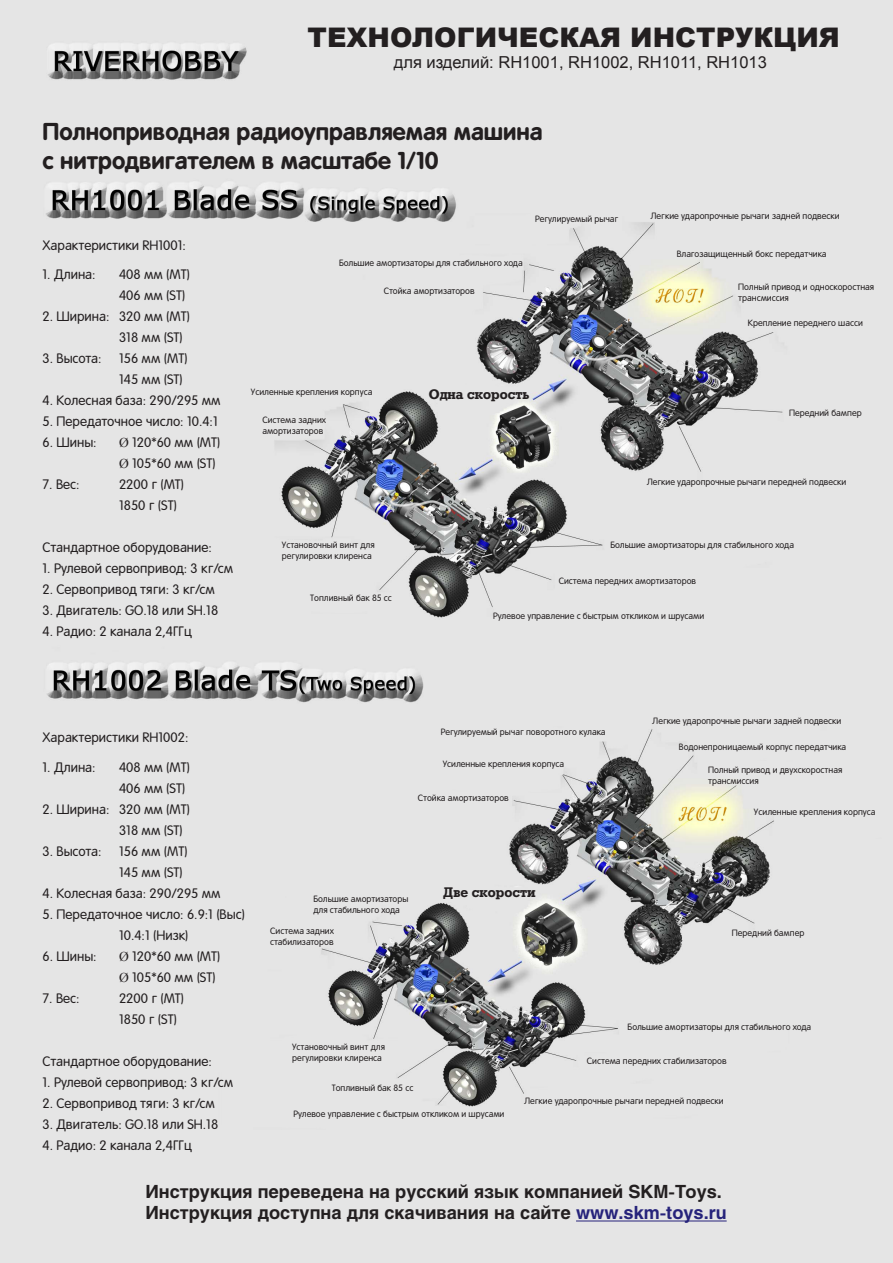
<style>
.page{position:relative;width:893px;height:1263px;background:#fff}
.page>*{position:absolute;margin:0;border:0;box-sizing:border-box;transform-origin:0 0}
.t1{font:900 27px "Arial";color:#231f20}
.t2{font:700 24px/28.8px "Rotonda C";color:#231f20}
.t3{font:700 18px/21.6px "Helios C";color:#231f20}
.t4{font:16.5px "Arial";color:#231f20}
.t5{font:13.5px/21px "Rotonda C";color:#231f20}
.t6{font:700 13.5px "Rodeo C";color:#231f20}
.t7{font:9px/10.8px "Rotonda C";color:#231f20}
.s1{font-family:"Times New Roman"}
.s2{color:#26237b}
</style>
<div class="page">
<img style="left:0;top:0;width:893px;height:1263px">
<hr style="left:576px;top:1220px;width:151px;height:1px;background:#26237b">
<h1 class="t1" style="left:308px;top:18px;width:534px">Технологическая инструкция</h1>
<h3 class="t4" style="left:394px;top:52px;width:375px">для изделий: RH1001, RH1002, RH1011, RH1013</h3>
<h2 class="t2" style="left:43px;top:117px;width:502px">Полноприводная радиоуправляемая машина с нитродвигателем в масштабе 1/10</h2>
<p class="t7" style="left:535px;top:214px;width:85px">Регулируемый рычаг</p>
<p class="t7" style="left:651px;top:210px;width:190px">Легкие ударопрочные рычаги задней подвески</p>
<h3 class="t5" style="left:43px;top:235px;width:145px">Характеристики RH1001:</h3>
<h3 class="t5" style="left:43px;top:264px;width:55px">1. Длина:</h3>
<h3 class="t5" style="left:119px;top:264px;width:73px">408 мм (MT)<br>406 мм (ST)</h3>
<h3 class="t5" style="left:119px;top:306px;width:73px;text-indent:-77px">2. Ширина: 320 мм (MT)<br>318 мм (ST)</h3>
<h3 class="t5" style="left:43px;top:348px;width:60px">3. Высота:</h3>
<h3 class="t5" style="left:119px;top:348px;width:70px">156 мм (MT)<br>145 мм (ST)</h3>
<h3 class="t5" style="left:43px;top:390px;width:180px">4. Колесная база: 290/295 мм</h3>
<h3 class="t5" style="left:43px;top:411px;width:177px">5. Передаточное число: 10.4:1</h3>
<h3 class="t5" style="left:43px;top:432px;width:56px">6. Шины:</h3>
<h3 class="t5" style="left:119px;top:432px;width:103px"><span class="s1">Ø</span> 120*60 мм (MT)<br><span class="s1">Ø</span> 105*60 мм (ST)</h3>
<h3 class="t5" style="left:43px;top:474px;width:39px">7. Вес:</h3>
<h3 class="t5" style="left:119px;top:474px;width:67px">2200 г (MT)<br>1850 г (ST)</h3>
<h3 class="t5" style="left:43px;top:537px;width:171px">Стандартное оборудование:</h3>
<h3 class="t5" style="left:43px;top:558px;width:192px">1. Рулевой сервопривод: 3 кг/см</h3>
<h3 class="t5" style="left:43px;top:579px;width:174px">2. Сервопривод тяги: 3 кг/см</h3>
<h3 class="t5" style="left:43px;top:600px;width:177px">3. Двигатель: GO.18 или SH.18</h3>
<h3 class="t5" style="left:43px;top:621px;width:151px">4. Радио: 2 канала 2,4ГГц</h3>
<p class="t7" style="left:339px;top:257px;width:185px">Большие амортизаторы для стабильного хода</p>
<p class="t7" style="left:384px;top:286px;width:92px">Стойка амортизаторов</p>
<p class="t7" style="left:251px;top:387px;width:123px">Усиленные крепления корпуса</p>
<p class="t7" style="left:262px;top:415px;width:65px">Система задних амортизаторов</p>
<h3 class="t6" style="left:429px;top:386px;width:102px">Одна скорость</h3>
<p class="t7" style="left:282px;top:540px;width:94px">Установочный винт для регулировки клиренса</p>
<p class="t7" style="left:310px;top:593px;width:83px">Топливный бак 85 сс</p>
<p class="t7" style="left:677px;top:248px;width:151px">Влагозащищенный бокс передатчика</p>
<p class="t7" style="left:738px;top:281px;width:137px">Полный привод и односкоростная трансмиссия</p>
<p class="t7" style="left:748px;top:318px;width:117px">Крепление переднего шасси</p>
<p class="t7" style="left:789px;top:408px;width:74px">Передний бампер</p>
<p class="t7" style="left:647px;top:476px;width:201px">Легкие ударопрочные рычаги передней подвески</p>
<p class="t7" style="left:610px;top:540px;width:185px">Большие амортизаторы для стабильного хода</p>
<p class="t7" style="left:559px;top:575px;width:139px">Система передних амортизаторов</p>
<p class="t7" style="left:493px;top:611px;width:212px">Рулевое управление с быстрым откликом и шрусами</p>
<p class="t7" style="left:652px;top:716px;width:190px">Легкие ударопрочные рычаги задней подвески</p>
<h3 class="t5" style="left:43px;top:727px;width:147px">Характеристики RH1002:</h3>
<h3 class="t5" style="left:43px;top:756px;width:55px">1. Длина:</h3>
<h3 class="t5" style="left:119px;top:756px;width:73px">408 мм (MT)<br>406 мм (ST)</h3>
<h3 class="t5" style="left:119px;top:798px;width:73px;text-indent:-77px">2. Ширина: 320 мм (MT)<br>318 мм (ST)</h3>
<h3 class="t5" style="left:43px;top:840px;width:60px">3. Высота:</h3>
<h3 class="t5" style="left:119px;top:840px;width:70px">156 мм (MT)<br>145 мм (ST)</h3>
<h3 class="t5" style="left:43px;top:882px;width:180px">4. Колесная база: 290/295 мм</h3>
<h3 class="t5" style="left:119px;top:903px;width:127px;text-indent:-77px">5. Передаточное число: 6.9:1 (Выс)<br>10.4:1 (Низк)</h3>
<h3 class="t5" style="left:43px;top:945px;width:56px">6. Шины:</h3>
<h3 class="t5" style="left:119px;top:945px;width:103px"><span class="s1">Ø</span> 120*60 мм (MT)<br><span class="s1">Ø</span> 105*60 мм (ST)</h3>
<h3 class="t5" style="left:43px;top:987px;width:39px">7. Вес:</h3>
<h3 class="t5" style="left:119px;top:987px;width:67px">2200 г (MT)<br>1850 г (ST)</h3>
<h3 class="t5" style="left:43px;top:1050px;width:171px">Стандартное оборудование:</h3>
<h3 class="t5" style="left:43px;top:1071px;width:192px">1. Рулевой сервопривод: 3 кг/см</h3>
<h3 class="t5" style="left:43px;top:1092px;width:174px">2. Сервопривод тяги: 3 кг/см</h3>
<h3 class="t5" style="left:43px;top:1113px;width:177px">3. Двигатель: GO.18 или SH.18</h3>
<h3 class="t5" style="left:43px;top:1134px;width:151px">4. Радио: 2 канала 2,4ГГц</h3>
<p class="t7" style="left:441px;top:726px;width:166px">Регулируемый рычаг поворотного кулака</p>
<p class="t7" style="left:443px;top:758px;width:123px">Усиленные крепления корпуса</p>
<p class="t7" style="left:418px;top:793px;width:92px">Стойка амортизаторов</p>
<p class="t7" style="left:313px;top:894px;width:96px">Большие амортизаторы для стабильного хода</p>
<p class="t7" style="left:270px;top:925px;width:65px">Система задних стабилизаторов</p>
<h3 class="t6" style="left:443px;top:884px;width:94px">Две скорости</h3>
<p class="t7" style="left:679px;top:741px;width:169px">Водонепроницаемый корпус передатчика</p>
<p class="t7" style="left:708px;top:764px;width:136px">Полный привод и двухскоростная трансмиссия</p>
<p class="t7" style="left:754px;top:807px;width:123px">Усиленные крепления корпуса</p>
<p class="t7" style="left:732px;top:927px;width:74px">Передний бампер</p>
<p class="t7" style="left:292px;top:1041px;width:94px">Установочный винт для регулировки клиренса</p>
<p class="t7" style="left:628px;top:1022px;width:185px">Большие амортизаторы для стабильного хода</p>
<p class="t7" style="left:587px;top:1056px;width:141px">Система передних стабилизаторов</p>
<p class="t7" style="left:332px;top:1082px;width:83px">Топливный бак 85 сс</p>
<p class="t7" style="left:294px;top:1108px;width:212px">Рулевое управление с быстрым откликом и шрусами</p>
<p class="t7" style="left:524px;top:1095px;width:201px">Легкие ударопрочные рычаги передней подвески</p>
<h3 class="t3" style="left:145px;top:1180px;width:583px">Инструкция переведена на русский язык компанией SKM-Toys.<br>Инструкция доступна для скачивания на сайте <span class="s2">www.skm-toys.ru</span></h3>
</div>
